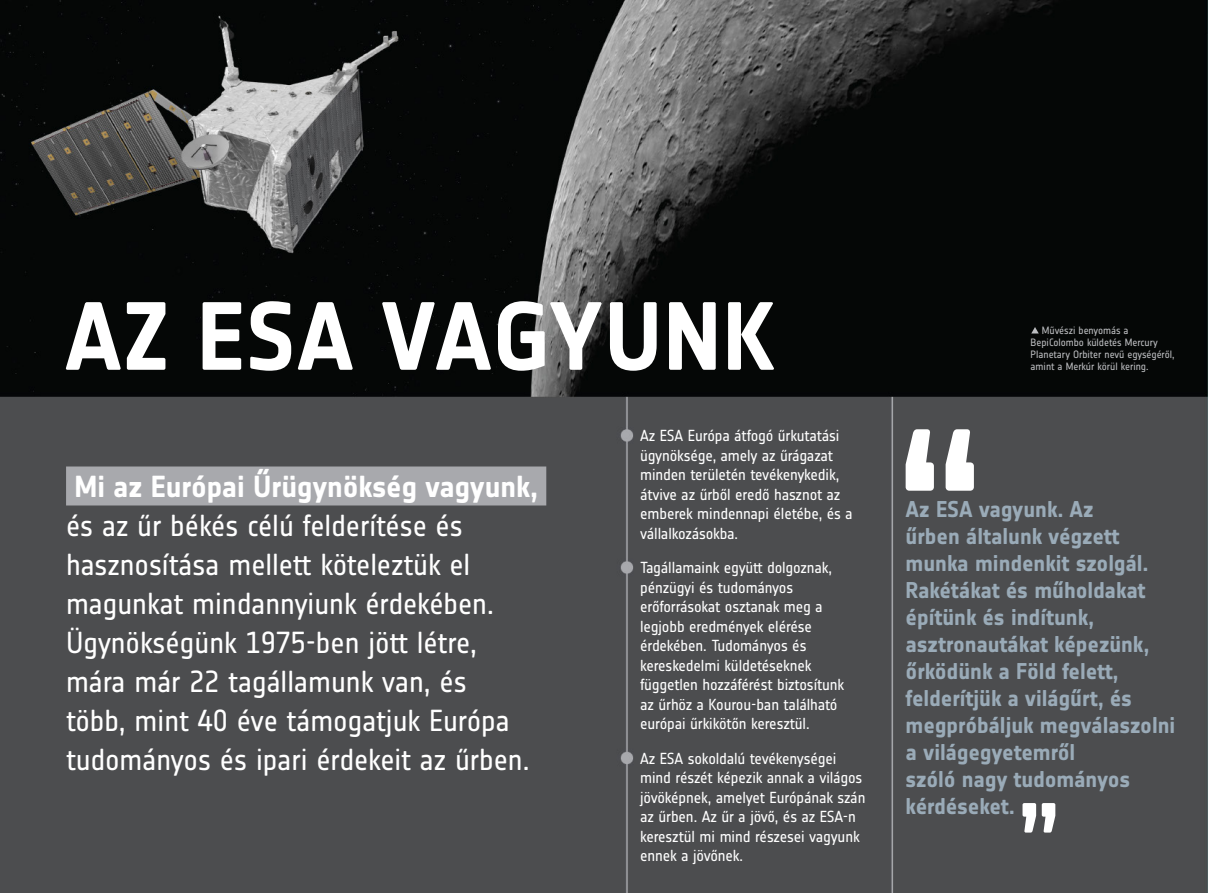
<style>
.page{position:relative;width:1208px;height:893px;background:#fff}
.page>*{position:absolute;margin:0;border:0;box-sizing:border-box;transform-origin:0 0}
.Paragraph_Style_2{font:700 95.25px "Notes Esa";letter-spacing:.005em;color:#fff}
.t1{font:30px/39px "Notes Esa";letter-spacing:-.005em;color:#fff}
.t2{font:700 22.5px/27px "Notes Esa";letter-spacing:-.005em;color:#9aabb8}
.t3{font:15.75px/19.5px "Notes Esa";letter-spacing:-.01em;color:#fff}
.t4{font:10.5px/12px "Notes Esa";letter-spacing:-.005em;color:#bcbdc0}
.s1{font-weight:700}
</style>
<div class="page">
<img style="left:0;top:0;width:1208px;height:893px">
<div style="left:66px;top:466px;width:480px;height:39px;background:#a8a9ad"></div>
<svg style="left:1031px;top:327px;width:7px;height:6px"></svg>
<svg style="left:905px;top:429px;width:69px;height:62px"></svg>
<svg style="left:1022px;top:803px;width:33px;height:30px"></svg>
<p class="Paragraph_Style_2" style="left:64px;top:280px;width:712px">AZ ESA VAGYUNK</p>
<p class="t1" style="left:66px;top:467px;width:473px"><span class="s1">Mi az Európai Űrügynökség vagyunk, </span>és az űr békés célú felderítése és hasznosítása mellett köteleztük el magunkat mindannyiunk érdekében.<br>Ügynökségünk 1975-ben jött létre, mára már 22 tagállamunk van, és<br>több, mint 40 éve támogatjuk Európa tudományos és ipari érdekeit az űrben.</p>
<p class="t3" style="left:640px;top:426px;width:214px">Az ESA Európa átfogó űrkutatási ügynöksége, amely az űrágazat minden területén tevékenykedik, átvive az űrből eredő hasznot az emberek mindennapi életébe, és a vállalkozásokba.</p>
<p class="t3" style="left:640px;top:558px;width:206px">Tagállamaink együtt dolgoznak, pénzügyi és tudományos erőforrásokat osztanak meg a legjobb eredmények elérése érdekében. Tudományos és kereskedelmi küldetéseknek független hozzáférést biztosítunk az űrhöz a Kourou-ban található európai űrkikötőn keresztül.</p>
<p class="t3" style="left:640px;top:748px;width:227px">Az ESA sokoldalú tevékenységei mind részét képezik annak a világos jövöképnek, amelyet Európának szán az űrben. Az űr a jövő, és az ESA-n keresztül mi mind részesei vagyunk ennek a jövőnek.</p>
<p class="t4" style="left:1030px;top:324px;width:145px;text-indent:11px">Művészi benyomás a<br>BepiColombo küldetés Mercury<br>Planetary Orbiter nevű egységéről, amint a Merkúr körül kering.</p>
<p class="t2" style="left:905px;top:496px;width:271px">Az ESA vagyunk. Az<br>űrben általunk végzett munka mindenkit szolgál.<br>Rakétákat és műholdakat építünk és indítunk, asztronautákat képezünk, őrködünk a Föld felett, felderítjük a világűrt, és megpróbáljuk megválaszolni a világegyetemről<br>szóló nagy tudományos kérdéseket.</p>
</div>
